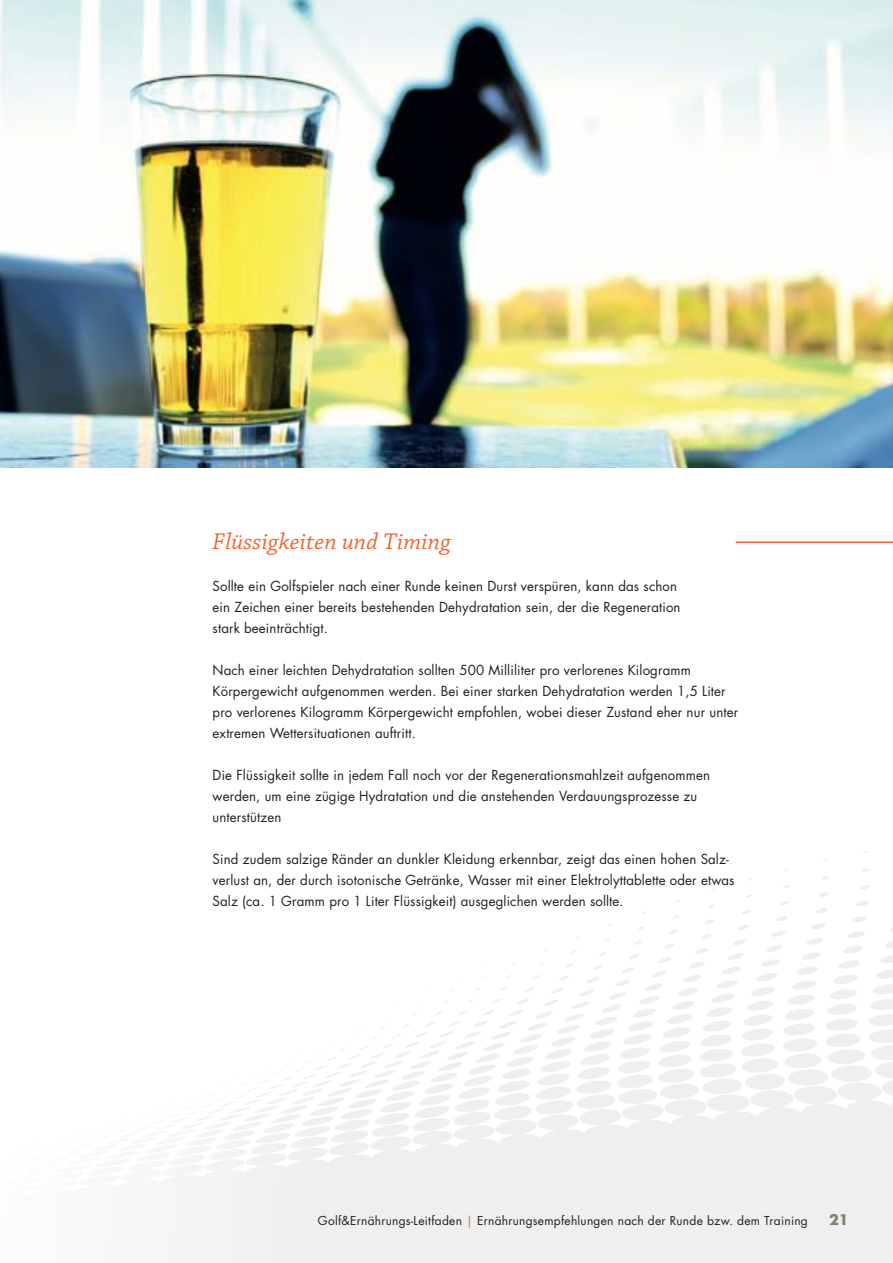
<style>
.page{position:relative;width:893px;height:1263px;background:#fff}
.page>*{position:absolute;margin:0;border:0;box-sizing:border-box;transform-origin:0 0}
.t1{font:italic 24px "Chaparral Pro";letter-spacing:.01em;color:#f2642f}
.t2{font:700 14.25px "Futura LT";color:#82806e}
.t3{font:13.5px/21px "Futura LT";letter-spacing:.01em;color:#231f20}
.t4{font:12px "Futura LT";letter-spacing:.02em;color:#231f20}
.s1{color:#f2642f}
</style>
<div class="page">
<svg style="left:186px;top:851px;width:707px;height:412px"></svg>
<hr style="left:736px;top:541px;width:157px;height:2px;background:#f2642f">
<img style="left:0;top:0;width:893px;height:468px">
<h1 class="t1" style="left:213px;top:528px;width:240px">Flüssigkeiten und Timing</h1>
<p class="t3" style="left:213px;top:576px;width:469px">Sollte ein Golfspieler nach einer Runde keinen Durst verspüren, kann das schon ein Zeichen einer bereits bestehenden Dehydratation sein, der die Regeneration stark beeinträchtigt.</p>
<p class="t3" style="left:213px;top:660px;width:527px">Nach einer leichten Dehydratation sollten 500 Milliliter pro verlorenes Kilogramm Körpergewicht aufgenommen werden. Bei einer starken Dehydratation werden 1,5 Liter pro verlorenes Kilogramm Körpergewicht empfohlen, wobei dieser Zustand eher nur unter extremen Wettersituationen auftritt.</p>
<p class="t3" style="left:213px;top:765px;width:499px">Die Flüssigkeit sollte in jedem Fall noch vor der Regenerationsmahlzeit aufgenommen werden, um eine zügige Hydratation und die anstehenden Verdauungsprozesse zu unterstützen</p>
<p class="t3" style="left:213px;top:849px;width:523px">Sind zudem salzige Ränder an dunkler Kleidung erkennbar, zeigt das einen hohen Salz&shy;verlust an, der durch isotonische Getränke, Wasser mit einer Elektrolyttablette oder etwas<br>Salz (ca. 1 Gramm pro 1 Liter Flüssigkeit) ausgeglichen werden sollte.</p>
<p class="t4" style="left:318px;top:1212px;width:491px">Golf&amp;Ernährungs-Leitfaden <span class="s1">|</span> Ernährungsempfehlungen nach der Runde bzw. dem Training</p>
<p class="t2" style="left:829px;top:1210px;width:21px">21</p>
</div>
